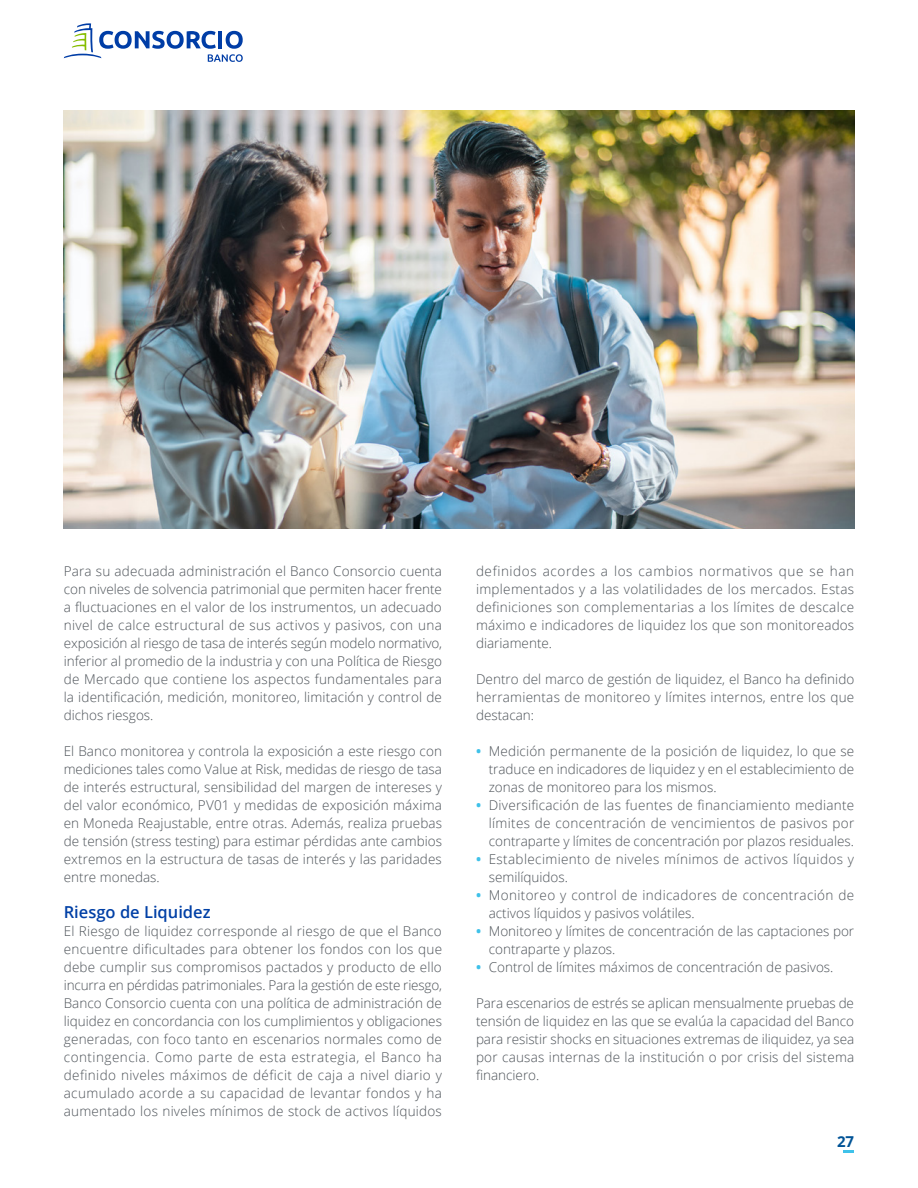
<style>
.page{position:relative;width:918px;height:1188px;background:#fff}
.page>*{position:absolute;margin:0;border:0;box-sizing:border-box;transform-origin:0 0}
.CuerpoTexto_Consorcio_9pt{font:600 16.5px "Open Sans";color:#0040a6}
.t1{font:700 15px "Open Sans";color:#015396}
.CuerpoTexto_Consorcio_9pt-2{font:300 13.5px/18px "Open Sans";letter-spacing:.01em;color:#4b5157;text-align:justify}
.s1{font-weight:700;color:#3fc1e9}
</style>
<div class="page">
<svg style="left:64px;top:23px;width:179px;height:39px"></svg>
<svg style="left:844px;top:1150px;width:10px;height:2px"></svg>
<img style="left:64px;top:111px;width:790px;height:418px">
<p class="CuerpoTexto_Consorcio_9pt-2" style="left:64px;top:562px;width:380px">Para su adecuada administración el Banco Consorcio cuenta con niveles de solvencia patrimonial que permiten hacer frente a fluctuaciones en el valor de los instrumentos, un adecuado nivel de calce estructural de sus activos y pasivos, con una exposición al riesgo de tasa de interés según modelo normativo, inferior al promedio de la industria y con una Política de Riesgo de Mercado que contiene los aspectos fundamentales para la identificación, medición, monitoreo, limitación y control de dichos riesgos.</p>
<p class="CuerpoTexto_Consorcio_9pt-2" style="left:64px;top:742px;width:380px">El Banco monitorea y controla la exposición a este riesgo con mediciones tales como Value at Risk, medidas de riesgo de tasa de interés estructural, sensibilidad del margen de intereses y del valor económico, PV01 y medidas de exposición máxima en Moneda Reajustable, entre otras. Además, realiza pruebas de tensión (stress testing) para estimar pérdidas ante cambios extremos en la estructura de tasas de interés y las paridades entre monedas.</p>
<p class="CuerpoTexto_Consorcio_9pt" style="left:64px;top:901px;width:148px">Riesgo de Liquidez</p>
<p class="CuerpoTexto_Consorcio_9pt-2" style="left:64px;top:922px;width:380px">El Riesgo de liquidez corresponde al riesgo de que el Banco encuentre dificultades para obtener los fondos con los que debe cumplir sus compromisos pactados y producto de ello incurra en pérdidas patrimoniales. Para la gestión de este riesgo, Banco Consorcio cuenta con una política de administración de liquidez en concordancia con los cumplimientos y obligaciones generadas, con foco tanto en escenarios normales como de contingencia. Como parte de esta estrategia, el Banco ha definido niveles máximos de déficit de caja a nivel diario y acumulado acorde a su capacidad de levantar fondos y ha aumentado los niveles mínimos de stock de activos líquidos</p>
<p class="CuerpoTexto_Consorcio_9pt-2" style="left:476px;top:562px;width:380px">definidos acordes a los cambios normativos que se han implementados y a las volatilidades de los mercados. Estas definiciones son complementarias a los límites de descalce máximo e indicadores de liquidez los que son monitoreados diariamente.</p>
<p class="CuerpoTexto_Consorcio_9pt-2" style="left:476px;top:670px;width:380px">Dentro del marco de gestión de liquidez, el Banco ha definido herramientas de monitoreo y límites internos, entre los que destacan:</p>
<p class="CuerpoTexto_Consorcio_9pt-2" style="left:489px;top:742px;width:367px;text-indent:-13px"><span class="s1">•</span> Medición permanente de la posición de liquidez, lo que se traduce en indicadores de liquidez y en el establecimiento de zonas de monitoreo para los mismos.</p>
<p class="CuerpoTexto_Consorcio_9pt-2" style="left:489px;top:796px;width:367px;text-indent:-13px"><span class="s1">•</span> Diversificación de las fuentes de financiamiento mediante límites de concentración de vencimientos de pasivos por contraparte y límites de concentración por plazos residuales.</p>
<p class="CuerpoTexto_Consorcio_9pt-2" style="left:489px;top:850px;width:367px;text-indent:-13px"><span class="s1">•</span> Establecimiento de niveles mínimos de activos líquidos y semilíquidos.</p>
<p class="CuerpoTexto_Consorcio_9pt-2" style="left:489px;top:886px;width:367px;text-indent:-13px"><span class="s1">•</span> Monitoreo y control de indicadores de concentración de activos líquidos y pasivos volátiles.</p>
<p class="CuerpoTexto_Consorcio_9pt-2" style="left:489px;top:922px;width:367px;text-indent:-13px"><span class="s1">•</span> Monitoreo y límites de concentración de las captaciones por contraparte y plazos.</p>
<p class="CuerpoTexto_Consorcio_9pt-2" style="left:476px;top:958px;width:359px"><span class="s1">•</span> Control de límites máximos de concentración de pasivos.</p>
<p class="CuerpoTexto_Consorcio_9pt-2" style="left:476px;top:994px;width:380px">Para escenarios de estrés se aplican mensualmente pruebas de tensión de liquidez en las que se evalúa la capacidad del Banco para resistir shocks en situaciones extremas de iliquidez, ya sea por causas internas de la institución o por crisis del sistema financiero.</p>
<p class="t1" style="left:837px;top:1131px;width:19px">27</p>
</div>
